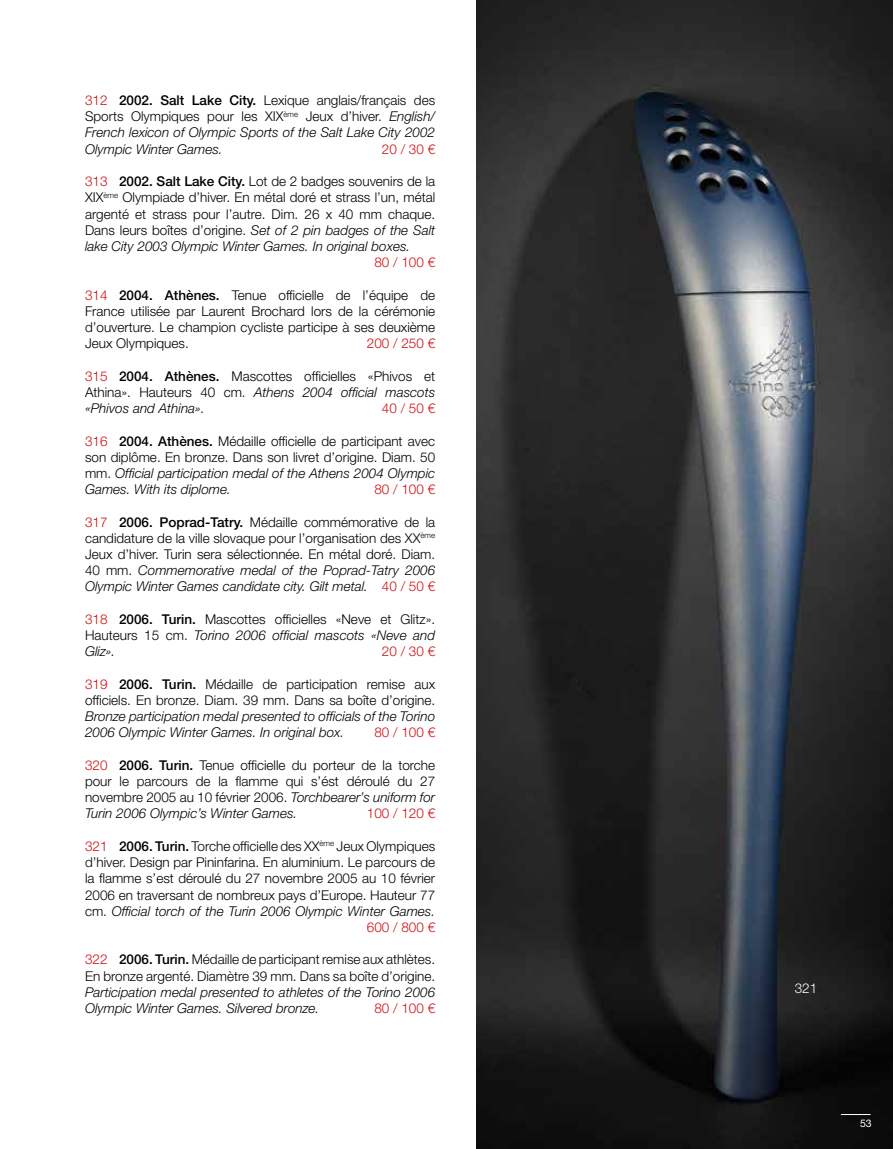
<style>
.page{position:relative;width:893px;height:1149px;background:#fff}
.page>*{position:absolute;margin:0;border:0;box-sizing:border-box;transform-origin:0 0}
.t1{font:300 13.5px/16.2px "Helvetica Neue LT Std";color:#000;text-align:justify}
.t2{font:italic 300 13.5px/16.2px "Helvetica Neue LT Std";color:#000}
.t3{font:300 13.5px "Helvetica Neue LT Std";color:#cd1013}
.t4{font:300 13.5px "Helvetica Neue LT Std";color:#fff}
.t5{font:10.5px "Helvetica Neue LT Std";color:#fff}
.s1{font-style:normal;color:#cd1013}
.s2{font-weight:500;font-style:normal}
.s3{font-style:normal}
.s4{color:#cd1013}
.s5{font-weight:500}
.s6{font-style:italic}
</style>
<div class="page">
<img style="left:476px;top:0;width:417px;height:1148px">
<hr style="left:841px;top:1113px;width:30px;height:1px;background:#fff">
<p class="t2" style="left:85px;top:92px;width:352px;text-align:justify"><span class="s1">312</span> <span class="s2">2002. Salt Lake City.</span> <span class="s3">Lexique anglais/français des Sports Olympiques pour les XIX</span><sup>ème</sup> <span class="s3">Jeux d’hiver.</span> English/ French lexicon of Olympic Sports of the Salt Lake City 2002<br>Olympic Winter Games.</p>
<p class="t3" style="left:382px;top:140px;width:55px">20 / 30 €</p>
<p class="t1" style="left:85px;top:173px;width:352px"><span class="s4">313</span> <span class="s5">2002. Salt Lake City.</span> Lot de 2 badges souvenirs de la XIX<sup>ème</sup> Olympiade d’hiver. En métal doré et strass l’un, métal argenté et strass pour l’autre. Dim. 26 x 40 mm chaque.<br>Dans leurs boîtes d’origine. <span class="s6">Set of 2 pin badges of the Salt lake City 2003 Olympic Winter Games. In original boxes.</span></p>
<p class="t3" style="left:374px;top:254px;width:62px">80 / 100 €</p>
<p class="t1" style="left:85px;top:286px;width:352px"><span class="s4">314</span> <span class="s5">2004. Athènes.</span> Tenue officielle de l’équipe de France utilisée par Laurent Brochard lors de la cérémonie d’ouverture. Le champion cycliste participe à ses deuxième Jeux Olympiques.</p>
<p class="t3" style="left:367px;top:335px;width:70px">200 / 250 €</p>
<p class="t1" style="left:85px;top:367px;width:352px"><span class="s4">315</span> <span class="s5">2004. Athènes.</span> Mascottes officielles «Phivos et Athina». Hauteurs 40 cm. <span class="s6">Athens 2004 official mascots «Phivos and Athina».</span></p>
<p class="t3" style="left:382px;top:400px;width:55px">40 / 50 €</p>
<p class="t1" style="left:85px;top:432px;width:352px"><span class="s4">316</span> <span class="s5">2004. Athènes.</span> Médaille officielle de participant avec son diplôme. En bronze. Dans son livret d’origine. Diam. 50 mm. <span class="s6">Official participation medal of the Athens 2004 Olympic Games. With its diplome.</span></p>
<p class="t3" style="left:374px;top:481px;width:62px">80 / 100 €</p>
<p class="t1" style="left:85px;top:513px;width:352px"><span class="s4">317</span> <span class="s5">2006. Poprad-Tatry.</span> Médaille commémorative de la candidature de la ville slovaque pour l’organisation des XX<sup>ème </sup>Jeux d’hiver. Turin sera sélectionnée. En métal doré. Diam.<br>40 mm. <span class="s6">Commemorative medal of the Poprad-Tatry 2006<br>Olympic Winter Games candidate city. Gilt metal.</span> <span class="s4">40 / 50 €</span></p>
<p class="t1" style="left:85px;top:610px;width:352px"><span class="s4">318</span> <span class="s5">2006. Turin.</span> Mascottes officielles «Neve et Glitz».<br>Hauteurs 15 cm. <span class="s6">Torino 2006 official mascots «Neve and Gliz».</span></p>
<p class="t3" style="left:382px;top:643px;width:55px">20 / 30 €</p>
<p class="t1" style="left:85px;top:675px;width:352px"><span class="s4">319</span> <span class="s5">2006. Turin.</span> Médaille de participation remise aux officiels. En bronze. Diam. 39 mm. Dans sa boîte d’origine.</p>
<p class="t2" style="left:85px;top:707px;width:352px">Bronze participation medal presented to officials of the Torino<br>2006 Olympic Winter Games. In original box.</p>
<p class="t3" style="left:374px;top:724px;width:62px">80 / 100 €</p>
<p class="t1" style="left:85px;top:756px;width:352px"><span class="s4">320</span> <span class="s5">2006. Turin.</span> Tenue officielle du porteur de la torche pour le parcours de la flamme qui s’ést déroulé du 27 novembre 2005 au 10 février 2006. <span class="s6">Torchbearer’s uniform for Turin 2006 Olympic’s Winter Games.</span></p>
<p class="t3" style="left:367px;top:805px;width:70px">100 / 120 €</p>
<p class="t1" style="left:85px;top:837px;width:352px;text-align:right"><span class="s4">321</span> <span class="s5">2006. Turin.</span> Torche officielle des XX<sup>ème</sup> Jeux Olympiques d’hiver. Design par Pininfarina. En aluminium. Le parcours de la flamme s’est déroulé du 27 novembre 2005 au 10 février 2006 en traversant de nombreux pays d’Europe. Hauteur 77 cm. <span class="s6">Official torch of the Turin 2006 Olympic Winter Games.<br></span><span class="s4">600 / 800 €</span></p>
<p class="t1" style="left:85px;top:950px;width:352px"><span class="s4">322</span> <span class="s5">2006. Turin.</span> Médaille de participant remise aux athlètes.<br>En bronze argenté. Diamètre 39 mm. Dans sa boîte d’origine.</p>
<p class="t2" style="left:85px;top:983px;width:352px">Participation medal presented to athletes of the Torino 2006<br>Olympic Winter Games. Silvered bronze.</p>
<p class="t3" style="left:374px;top:999px;width:62px">80 / 100 €</p>
<p class="t4" style="left:795px;top:979px;width:24px">321</p>
<p class="t5" style="left:860px;top:1116px;width:13px">53</p>
</div>
